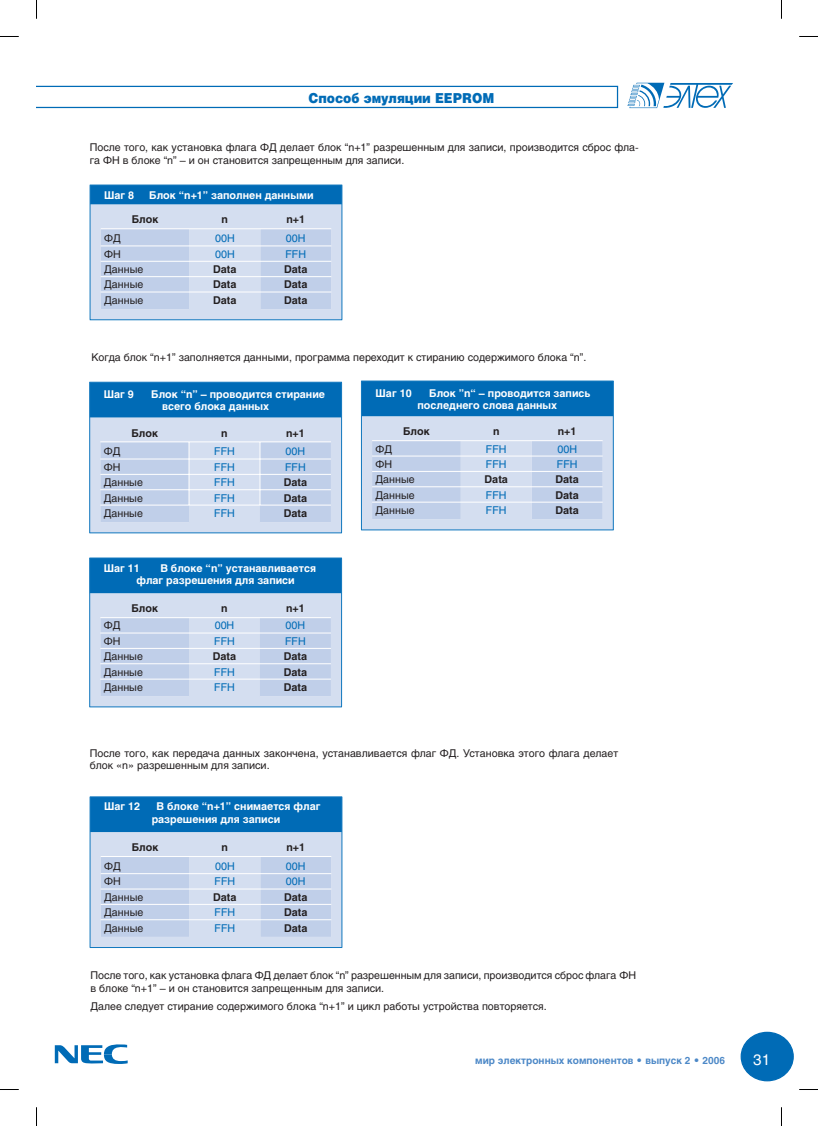
<style>
.page{position:relative;width:818px;height:1126px;background:#fff}
.page>*{position:absolute;margin:0;border:0;box-sizing:border-box;transform-origin:0 0}
.t1{font:700 22.5px "Helios";color:#4c88c7}
.t2{font:15px "Helios";color:#fff}
.t3{font:900 13.75px "Helios";color:#006bb6;scale:.9 1}
.t4{font:10.62px/12.8px "Helios";color:#231f20}
.t5{font:700 10.62px/12.8px "Helios";color:#fff}
.t6{font:700 10.62px "Helios";color:#231f20}
.t7{font:10.62px "Helios";color:#006bb6}
.t8{font:700 10px "Helios";color:#4c88c7}
</style>
<div class="page">
<div style="left:740px;top:1032px;width:52px;height:48px;background:#006bb6;border-radius:50%"></div>
<div style="left:740px;top:1031px;width:53px;height:50px;border:1px solid #006bb6;border-radius:50%"></div>
<svg style="left:36px;top:86px;width:581px;height:22px"></svg>
<svg style="left:627px;top:83px;width:105px;height:25px"></svg>
<svg style="left:55px;top:1044px;width:73px;height:19px"></svg>
<svg style="left:90px;top:185px;width:252px;height:134px;background:#adc7e4"></svg>
<hr style="left:90px;top:319px;width:252px;height:1px;background:#1077be">
<hr style="left:101px;top:228px;width:230px;height:1px;background:#fff">
<hr style="left:101px;top:245px;width:230px;height:1px;background:#fff">
<hr style="left:101px;top:261px;width:230px;height:1px;background:#fff">
<hr style="left:101px;top:276px;width:230px;height:1px;background:#fff">
<hr style="left:101px;top:292px;width:230px;height:1px;background:#fff">
<svg style="left:89px;top:382px;width:253px;height:151px;background:#9bbee0"></svg>
<hr style="left:100px;top:504px;width:231px;height:1px;background:#fff">
<svg style="left:361px;top:380px;width:252px;height:149px;background:#99bcdf"></svg>
<hr style="left:361px;top:529px;width:252px;height:1px;background:#1077be">
<hr style="left:372px;top:440px;width:230px;height:1px;background:#fff">
<hr style="left:372px;top:455px;width:230px;height:1px;background:#fff">
<hr style="left:372px;top:471px;width:230px;height:1px;background:#fff">
<hr style="left:372px;top:486px;width:230px;height:1px;background:#fff">
<hr style="left:372px;top:502px;width:230px;height:1px;background:#fff">
<svg style="left:89px;top:557px;width:253px;height:149px;background:#99bcdf"></svg>
<hr style="left:89px;top:706px;width:252px;height:1px;background:#1077be">
<hr style="left:100px;top:617px;width:231px;height:1px;background:#fff">
<hr style="left:100px;top:632px;width:231px;height:1px;background:#fff">
<hr style="left:100px;top:648px;width:231px;height:1px;background:#fff">
<hr style="left:100px;top:663px;width:231px;height:1px;background:#fff">
<hr style="left:100px;top:678px;width:231px;height:1px;background:#fff">
<svg style="left:90px;top:796px;width:252px;height:151px;background:#99bddf"></svg>
<hr style="left:90px;top:947px;width:252px;height:1px;background:#1077be">
<hr style="left:101px;top:856px;width:230px;height:1px;background:#fff">
<hr style="left:101px;top:873px;width:230px;height:1px;background:#fff">
<hr style="left:101px;top:888px;width:230px;height:1px;background:#fff">
<hr style="left:101px;top:904px;width:230px;height:1px;background:#fff">
<hr style="left:101px;top:919px;width:230px;height:1px;background:#fff">
<svg style="left:0;top:36px;width:19px;height:1px"></svg>
<svg style="left:799px;top:36px;width:18px;height:1px"></svg>
<svg style="left:0;top:1089px;width:19px;height:1px"></svg>
<svg style="left:799px;top:1089px;width:18px;height:1px"></svg>
<svg style="left:36px;top:0;width:1px;height:19px"></svg>
<svg style="left:36px;top:1107px;width:1px;height:18px"></svg>
<p class="t3" style="left:308px;top:93px;width:208px">Способ эмуляции EEPROM</p>
<p class="t4" style="left:90px;top:142px;width:550px">После того, как установка флага ФД делает блок “n+1” разрешенным для записи, производится сброс фла&shy;га ФН в блоке “n” – и он становится запрещенным для записи.</p>
<p class="t5" style="left:104px;top:189px;width:32px">Шаг 8</p>
<p class="t5" style="left:149px;top:189px;width:166px">Блок “n+1” заполнен данными</p>
<p class="t6" style="left:132px;top:215px;width:28px">Блок</p>
<p class="t6" style="left:221px;top:215px;width:8px">n</p>
<p class="t6" style="left:286px;top:215px;width:20px">n+1</p>
<p class="t4" style="left:104px;top:233px;width:18px">ФД</p>
<p class="t7" style="left:215px;top:234px;width:21px">00H</p>
<p class="t7" style="left:286px;top:234px;width:21px">00H</p>
<p class="t4" style="left:104px;top:248px;width:18px">ФН</p>
<p class="t7" style="left:215px;top:250px;width:21px">00H</p>
<p class="t7" style="left:285px;top:250px;width:22px">FFH</p>
<p class="t4" style="left:104px;top:264px;width:40px">Данные</p>
<p class="t6" style="left:213px;top:265px;width:25px">Data</p>
<p class="t6" style="left:284px;top:265px;width:25px">Data</p>
<p class="t4" style="left:104px;top:279px;width:40px">Данные</p>
<p class="t6" style="left:213px;top:280px;width:25px">Data</p>
<p class="t6" style="left:284px;top:280px;width:25px">Data</p>
<p class="t4" style="left:104px;top:294px;width:40px">Данные</p>
<p class="t6" style="left:213px;top:296px;width:25px">Data</p>
<p class="t6" style="left:284px;top:296px;width:25px">Data</p>
<p class="t4" style="left:91px;top:352px;width:496px">Когда блок “n+1” заполняется данными, программа переходит к стиранию содержимого блока “n”.</p>
<p class="t5" style="left:104px;top:388px;width:32px">Шаг 9</p>
<p class="t5" style="left:162px;top:388px;width:164px;text-indent:-11px">Блок “n” – проводится стирание всего блока данных</p>
<p class="t6" style="left:131px;top:428px;width:28px">Блок</p>
<p class="t6" style="left:221px;top:428px;width:8px">n</p>
<p class="t6" style="left:286px;top:428px;width:20px">n+1</p>
<p class="t4" style="left:104px;top:446px;width:18px">ФД</p>
<p class="t7" style="left:214px;top:447px;width:22px">FFH</p>
<p class="t7" style="left:285px;top:447px;width:21px">00H</p>
<p class="t4" style="left:104px;top:461px;width:18px">ФН</p>
<p class="t7" style="left:214px;top:463px;width:22px">FFH</p>
<p class="t7" style="left:285px;top:463px;width:22px">FFH</p>
<p class="t4" style="left:104px;top:477px;width:40px">Данные</p>
<p class="t7" style="left:214px;top:478px;width:22px">FFH</p>
<p class="t6" style="left:283px;top:478px;width:25px">Data</p>
<p class="t4" style="left:104px;top:492px;width:40px">Данные</p>
<p class="t7" style="left:214px;top:493px;width:22px">FFH</p>
<p class="t6" style="left:283px;top:493px;width:25px">Data</p>
<p class="t4" style="left:104px;top:507px;width:40px">Данные</p>
<p class="t7" style="left:214px;top:509px;width:22px">FFH</p>
<p class="t6" style="left:283px;top:509px;width:25px">Data</p>
<p class="t5" style="left:104px;top:562px;width:37px">Шаг 11</p>
<p class="t5" style="left:136px;top:562px;width:181px;text-indent:24px">В блоке “n” устанавливается флаг разрешения для записи</p>
<p class="t6" style="left:131px;top:604px;width:28px">Блок</p>
<p class="t6" style="left:221px;top:604px;width:8px">n</p>
<p class="t6" style="left:286px;top:604px;width:20px">n+1</p>
<p class="t4" style="left:104px;top:620px;width:18px">ФД</p>
<p class="t7" style="left:214px;top:621px;width:21px">00H</p>
<p class="t7" style="left:285px;top:621px;width:21px">00H</p>
<p class="t4" style="left:104px;top:635px;width:18px">ФН</p>
<p class="t7" style="left:214px;top:637px;width:22px">FFH</p>
<p class="t7" style="left:285px;top:637px;width:22px">FFH</p>
<p class="t4" style="left:104px;top:651px;width:40px">Данные</p>
<p class="t6" style="left:213px;top:652px;width:25px">Data</p>
<p class="t6" style="left:283px;top:652px;width:25px">Data</p>
<p class="t4" style="left:104px;top:666px;width:40px">Данные</p>
<p class="t7" style="left:214px;top:667px;width:22px">FFH</p>
<p class="t6" style="left:283px;top:667px;width:25px">Data</p>
<p class="t4" style="left:104px;top:681px;width:40px">Данные</p>
<p class="t7" style="left:214px;top:683px;width:22px">FFH</p>
<p class="t6" style="left:283px;top:683px;width:25px">Data</p>
<p class="t5" style="left:375px;top:387px;width:37px">Шаг 10</p>
<p class="t5" style="left:417px;top:387px;width:174px;text-indent:12px">Блок ”n“ – проводится запись последнего слова данных</p>
<p class="t6" style="left:403px;top:427px;width:28px">Блок</p>
<p class="t6" style="left:492px;top:427px;width:8px">n</p>
<p class="t6" style="left:557px;top:427px;width:20px">n+1</p>
<p class="t4" style="left:375px;top:443px;width:18px">ФД</p>
<p class="t7" style="left:485px;top:444px;width:22px">FFH</p>
<p class="t7" style="left:557px;top:444px;width:21px">00H</p>
<p class="t4" style="left:375px;top:458px;width:18px">ФН</p>
<p class="t7" style="left:485px;top:460px;width:22px">FFH</p>
<p class="t7" style="left:556px;top:460px;width:22px">FFH</p>
<p class="t4" style="left:375px;top:474px;width:40px">Данные</p>
<p class="t6" style="left:484px;top:475px;width:25px">Data</p>
<p class="t6" style="left:555px;top:475px;width:25px">Data</p>
<p class="t4" style="left:375px;top:489px;width:40px">Данные</p>
<p class="t7" style="left:485px;top:490px;width:22px">FFH</p>
<p class="t6" style="left:555px;top:490px;width:25px">Data</p>
<p class="t4" style="left:375px;top:504px;width:40px">Данные</p>
<p class="t7" style="left:485px;top:506px;width:22px">FFH</p>
<p class="t6" style="left:555px;top:506px;width:25px">Data</p>
<p class="t4" style="left:90px;top:747px;width:529px">После того, как передача данных закончена, устанавливается флаг ФД. Установка этого флага делает блок «n» разрешенным для записи.</p>
<p class="t5" style="left:104px;top:801px;width:37px">Шаг 12</p>
<p class="t5" style="left:152px;top:801px;width:170px;text-indent:5px">В блоке “n+1” снимается флаг разрешения для записи</p>
<p class="t6" style="left:132px;top:843px;width:28px">Блок</p>
<p class="t6" style="left:221px;top:843px;width:8px">n</p>
<p class="t6" style="left:286px;top:843px;width:20px">n+1</p>
<p class="t4" style="left:104px;top:860px;width:18px">ФД</p>
<p class="t7" style="left:215px;top:862px;width:21px">00H</p>
<p class="t7" style="left:286px;top:862px;width:21px">00H</p>
<p class="t4" style="left:104px;top:876px;width:18px">ФН</p>
<p class="t7" style="left:214px;top:877px;width:22px">FFH</p>
<p class="t7" style="left:286px;top:877px;width:21px">00H</p>
<p class="t4" style="left:104px;top:891px;width:40px">Данные</p>
<p class="t6" style="left:213px;top:892px;width:25px">Data</p>
<p class="t6" style="left:284px;top:892px;width:25px">Data</p>
<p class="t4" style="left:104px;top:906px;width:40px">Данные</p>
<p class="t7" style="left:214px;top:908px;width:22px">FFH</p>
<p class="t6" style="left:284px;top:908px;width:25px">Data</p>
<p class="t4" style="left:104px;top:922px;width:40px">Данные</p>
<p class="t7" style="left:214px;top:923px;width:22px">FFH</p>
<p class="t6" style="left:284px;top:923px;width:25px">Data</p>
<p class="t4" style="left:90px;top:970px;width:547px">После того, как установка флага ФД делает блок “n” разрешенным для записи, производится сброс флага ФН в блоке “n+1” – и он становится запрещенным для записи.</p>
<p class="t4" style="left:90px;top:1000px;width:457px">Далее следует стирание содержимого блока “n+1” и цикл работы устройства повторяется.</p>
<p class="t8" style="left:475px;top:1056px;width:160px">мир электронных компонентов</p>
<p class="t1" style="left:636px;top:1049px;width:8px">·</p>
<p class="t8" style="left:645px;top:1056px;width:47px">выпуск 2</p>
<p class="t1" style="left:693px;top:1049px;width:8px">·</p>
<p class="t8" style="left:702px;top:1056px;width:24px">2006</p>
<p class="t2" style="left:752px;top:1053px;width:18px">31</p>
</div>
